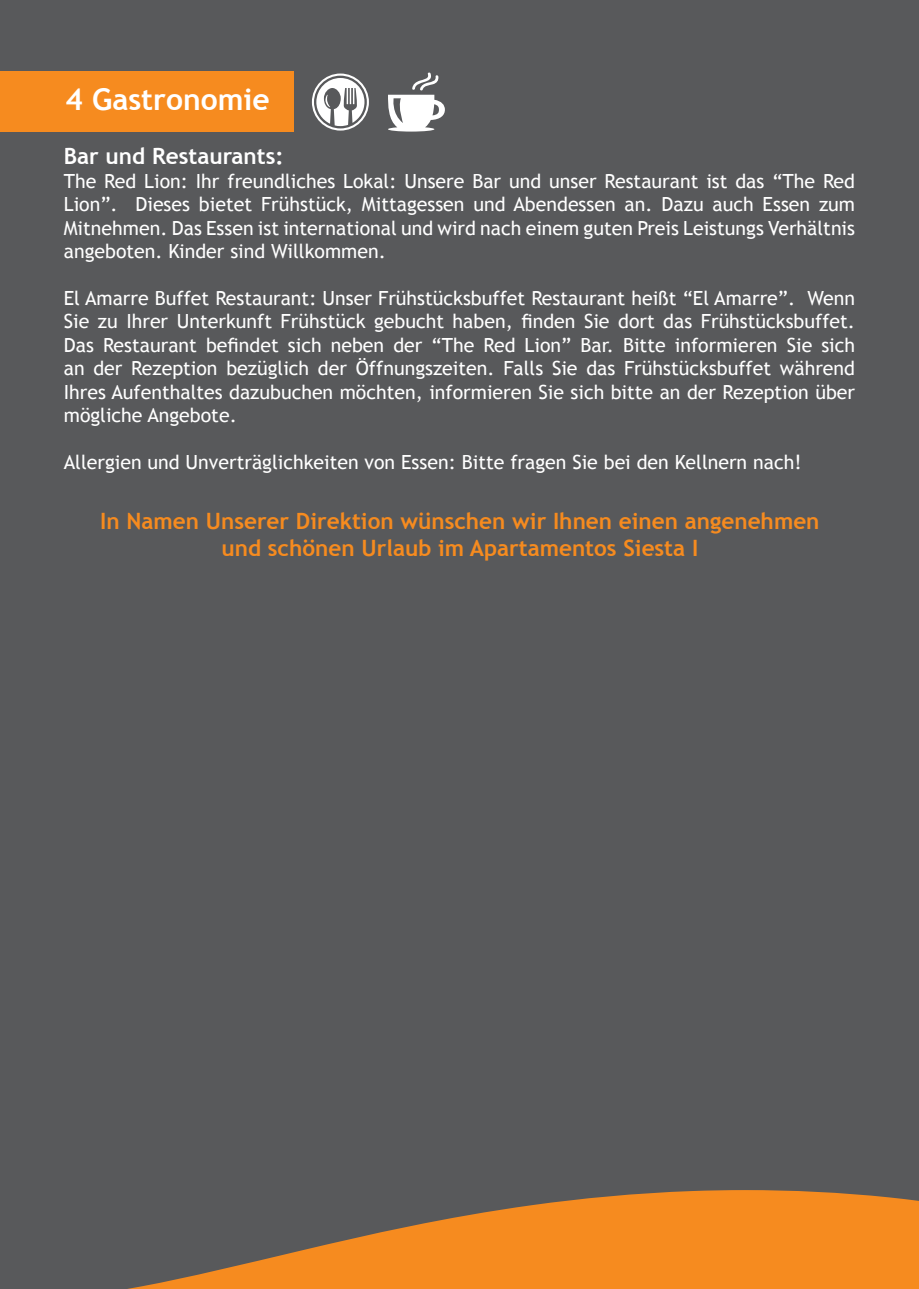
<style>
.page{position:relative;width:919px;height:1289px;background:#fff}
.page>*{position:absolute;margin:0;border:0;box-sizing:border-box;transform-origin:0 0}
.t1{font:700 30px "Trebuchet MS";color:#fff}
.t2{font:700 22.5px/27px "Trebuchet MS";color:#f68b1f;text-align:center}
.t3{font:700 22.5px "Trebuchet MS";color:#fff}
.t4{font:19.5px/23.4px "Trebuchet MS";color:#fff;text-align:justify}
</style>
<div class="page">
<div style="left:0;top:0;width:918px;height:1288px;background:#58595b"></div>
<svg style="left:133px;top:1190px;width:785px;height:98px;fill:#f68b1f"></svg>
<div style="left:0;top:71px;width:293px;height:61px;background:#f68b1f"></div>
<svg style="left:312px;top:73px;width:57px;height:58px"></svg>
<svg style="left:388px;top:72px;width:57px;height:60px"></svg>
<h1 class="t1" style="left:66px;top:81px;width:205px">4 Gastronomie</h1>
<p class="t3" style="left:64px;top:142px;width:221px">Bar und Restaurants:</p>
<p class="t4" style="left:64px;top:169px;width:792px">The Red Lion: Ihr freundliches Lokal: Unsere Bar und unser Restaurant ist das “The Red Lion”. Dieses bietet Frühstück, Mittagessen und Abendessen an. Dazu auch Essen zum Mitnehmen. Das Essen ist international und wird nach einem guten Preis Leistungs Verhältnis angeboten. Kinder sind Willkommen.</p>
<p class="t4" style="left:64px;top:286px;width:792px">El Amarre Buffet Restaurant: Unser Frühstücksbuffet Restaurant heißt “El Amarre”. Wenn Sie zu Ihrer Unterkunft Frühstück gebucht haben, finden Sie dort das Frühstücksbuffet.<br>Das Restaurant befindet sich neben der “The Red Lion” Bar. Bitte informieren Sie sich an der Rezeption bezüglich der Öffnungszeiten. Falls Sie das Frühstücksbuffet während Ihres Aufenthaltes dazubuchen möchten, informieren Sie sich bitte an der Rezeption über mögliche Angebote.</p>
<p class="t4" style="left:64px;top:450px;width:739px">Allergien und Unverträglichkeiten von Essen: Bitte fragen Sie bei den Kellnern nach!</p>
<p class="t2" style="left:100px;top:507px;width:720px">In Namen Unserer Direktion wünschen wir Ihnen einen angenehmen und schönen Urlaub im Apartamentos Siesta I</p>
</div>
